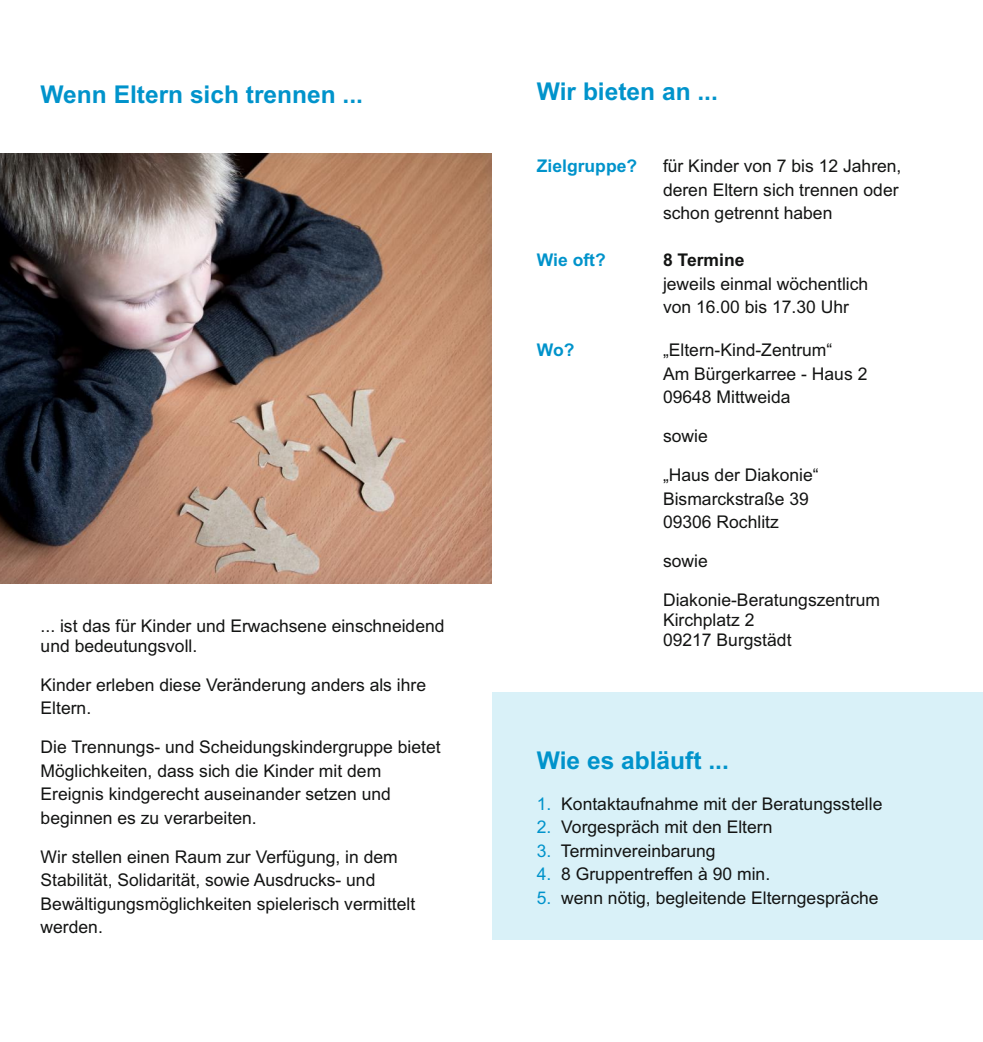
<style>
.page{position:relative;width:983px;height:1042px;background:#fff}
.page>*{position:absolute;margin:0;border:0;box-sizing:border-box;transform-origin:0 0}
.t1{font:700 24.5px "Arial";color:#0093cb}
.t2{font:17.5px/23.4px "Arial";color:#131413}
.t3{font:700 17.5px "Arial";color:#0093cb}
.t4{font:17.5px/23.4px "Arial";color:#0093cb;text-align:justify}
.t5{font:700 17.5px "Arial";color:#131413}
</style>
<div class="page">
<div style="left:491px;top:692px;width:491px;height:247px;background:#d9f1f8"></div>
<img style="left:0;top:153px;width:491px;height:430px">
<h1 class="t1" style="left:41px;top:85px;width:324px">Wenn Eltern sich trennen ...</h1>
<p class="t2" style="left:41px;top:618px;width:405px;line-height:19.6px">... ist das für Kinder und Erwachsene einschneidend und bedeutungsvoll.</p>
<p class="t2" style="left:41px;top:674px;width:387px">Kinder erleben diese Veränderung anders als ihre<br>Eltern.</p>
<p class="t2" style="left:41px;top:737px;width:401px">Die Trennungs- und Scheidungskindergruppe bietet Möglichkeiten, dass sich die Kinder mit dem Ereignis kindgerecht auseinander setzen und beginnen es zu verarbeiten.</p>
<p class="t2" style="left:41px;top:846px;width:376px">Wir stellen einen Raum zur Verfügung, in dem Stabilität, Solidarität, sowie Ausdrucks- und Bewältigungsmöglichkeiten spielerisch vermittelt werden.</p>
<h1 class="t1" style="left:536px;top:83px;width:182px">Wir bieten an ...</h1>
<p class="t3" style="left:536px;top:160px;width:102px">Zielgruppe?</p>
<p class="t3" style="left:536px;top:253px;width:70px">Wie oft?</p>
<p class="t3" style="left:536px;top:343px;width:39px">Wo?</p>
<p class="t2" style="left:662px;top:156px;width:240px">für Kinder von 7 bis 12 Jahren, deren Eltern sich trennen oder schon getrennt haben</p>
<p class="t5" style="left:662px;top:253px;width:83px">8 Termine</p>
<p class="t2" style="left:662px;top:273px;width:207px">jeweils einmal wöchentlich von 16.00 bis 17.30 Uhr</p>
<p class="t2" style="left:662px;top:340px;width:206px">„Eltern-Kind-Zentrum“<br>Am Bürgerkarree - Haus 2<br>09648 Mittweida</p>
<p class="t2" style="left:662px;top:426px;width:46px">sowie</p>
<p class="t2" style="left:662px;top:465px;width:157px">„Haus der Diakonie“<br>Bismarckstraße 39<br>09306 Rochlitz</p>
<p class="t2" style="left:662px;top:551px;width:46px">sowie</p>
<p class="t2" style="left:662px;top:592px;width:218px;line-height:19.6px">Diakonie-Beratungszentrum<br>Kirchplatz 2<br>09217 Burgstädt</p>
<h1 class="t1" style="left:536px;top:751px;width:193px">Wie es abläuft ...</h1>
<p class="t4" style="left:536px;top:793px;width:16px">1.<br>2.<br>3.<br>4.<br>5.</p>
<p class="t2" style="left:560px;top:793px;width:323px">Kontaktaufnahme mit der Beratungsstelle<br>Vorgespräch mit den Eltern<br>Terminvereinbarung<br>8 Gruppentreffen à 90 min.<br>wenn nötig, begleitende Elterngespräche</p>
</div>
